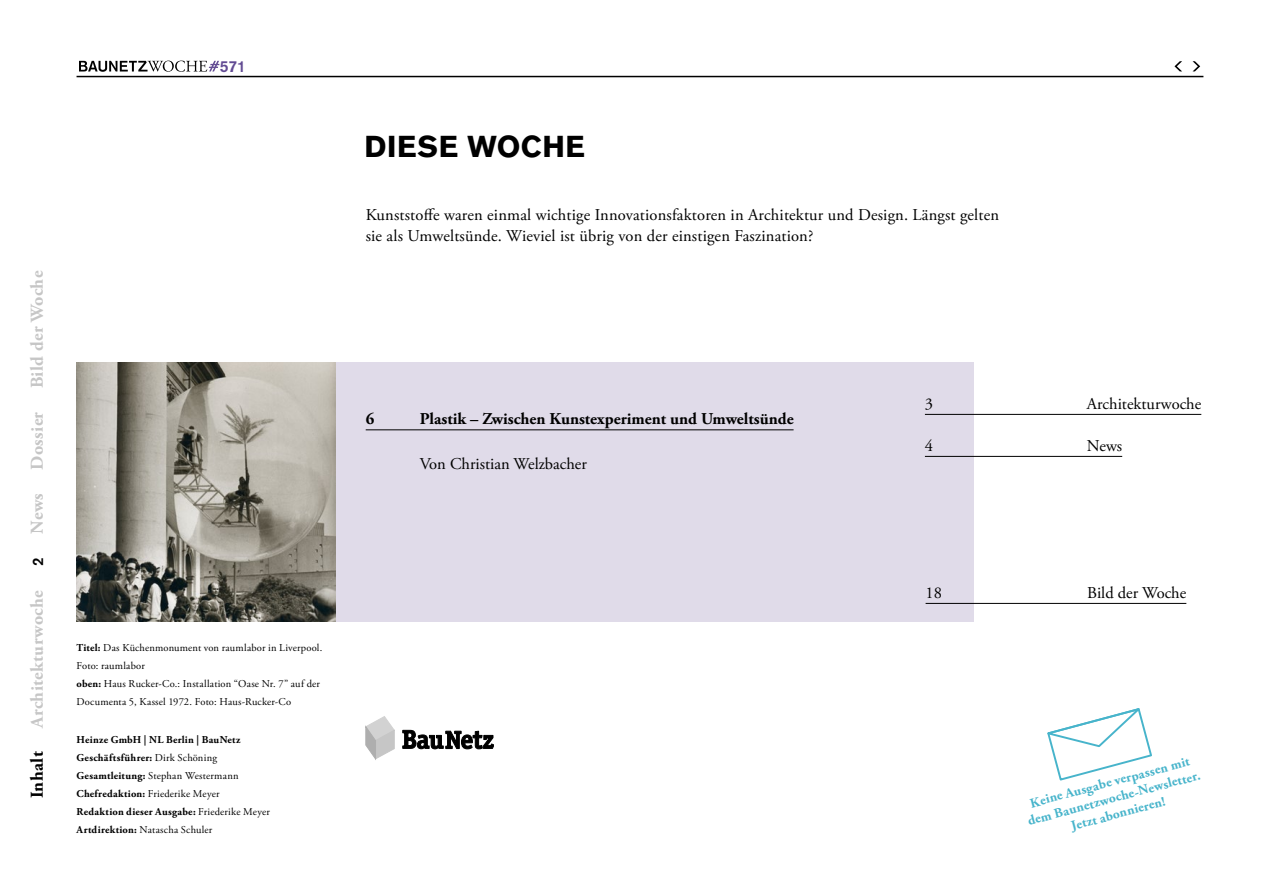
<style>
.page{position:relative;width:1263px;height:893px;background:#fff}
.page>*{position:absolute;margin:0;border:0;box-sizing:border-box;transform-origin:0 0}
.t1{font:700 30px "Akzidenz Grotesk BQ";letter-spacing:.02em;color:#000}
.t2{font:700 18px "Adobe Garamond Pro";letter-spacing:.02em;color:#c6c6c6}
.t3{font:700 18px "Adobe Garamond Pro";letter-spacing:.02em;color:#000}
.t4{font:16.5px/21px "Adobe Garamond Pro";letter-spacing:.01em;color:#000}
.t5{font:700 16.5px "Adobe Garamond Pro";color:#000}
.t6{font:500 15.75px "Akzidenz Grotesk BQ";color:#624b93}
.t7{font:500 15px "Akzidenz Grotesk BQ";color:#000}
.t8{font:700 13.5px/16.2px "Adobe Garamond Pro";color:#47b4cb;text-align:center}
.t9{font:700 10.5px/18px "Adobe Garamond Pro";letter-spacing:.03em;color:#000}
.t10{font:10.5px/18px "Adobe Garamond Pro";letter-spacing:.02em;color:#000}
.s1{font-weight:700}
.s2{font-weight:400}
</style>
<div class="page">
<hr style="left:77px;top:76px;width:1126px;height:1px;background:#000">
<svg style="left:1192px;top:61px;width:8px;height:10px"></svg>
<svg style="left:1174px;top:61px;width:8px;height:10px"></svg>
<div style="left:332px;top:362px;width:642px;height:260px;background:#e0dbe9"></div>
<hr style="left:366px;top:429px;width:427px;height:1px;background:#000">
<svg style="left:1047px;top:708px;width:105px;height:73px"></svg>
<hr style="left:925px;top:603px;width:261px;height:1px;background:#000">
<hr style="left:925px;top:414px;width:276px;height:1px;background:#000">
<hr style="left:925px;top:456px;width:197px;height:1px;background:#000">
<img style="left:77px;top:362px;width:259px;height:260px">
<svg style="left:366px;top:716px;width:28px;height:43px"></svg>
<svg style="left:402px;top:730px;width:91px;height:20px"></svg>
<svg style="left:79px;top:61px;width:140px;height:11px"></svg>
<p class="t6" style="left:220px;top:56px;width:28px">571</p>
<p class="t2" style="left:27px;top:388px;width:119px;rotate:-90deg">Bild der Woche</p>
<p class="t2" style="left:27px;top:470px;width:59px;rotate:-90deg">Dossier</p>
<p class="t2" style="left:27px;top:534px;width:42px;rotate:-90deg">News</p>
<p class="t7" style="left:29px;top:566px;width:10px;rotate:-90deg">2</p>
<p class="t2" style="left:27px;top:728px;width:139px;rotate:-90deg">Architekturwoche</p>
<p class="t3" style="left:27px;top:798px;width:49px;rotate:-90deg">Inhalt</p>
<p class="t10" style="left:77px;top:639px;width:247px"><span class="s1">Titel:</span> Das Küchenmonument von raumlabor in Liverpool.<br>Foto: raumlabor<br><span class="s1">oben:</span> Haus Rucker-Co.: Installation “Oase Nr. 7” auf der Documenta 5, Kassel 1972. Foto: Haus-Rucker-Co</p>
<p class="t9" style="left:77px;top:731px;width:195px">Heinze GmbH | NL Berlin | BauNetz Geschäftsführer: <span class="s2">Dirk Schöning </span>Gesamtleitung: <span class="s2">Stephan Westermann </span>Chefredaktion: <span class="s2">Friederike Meyer<br></span>Redaktion dieser Ausgabe: <span class="s2">Friederike Meyer </span>Artdirektion: <span class="s2">Natascha Schuler</span></p>
<h1 class="t1" style="left:365px;top:129px;width:222px">DIESE WOCHE</h1>
<p class="t4" style="left:366px;top:205px;width:635px">Kunststoffe waren einmal wichtige Innovationsfaktoren in Architektur und Design. Längst gelten sie als Umweltsünde. Wieviel ist übrig von der einstigen Faszination?</p>
<p class="t5" style="left:366px;top:410px;width:10px">6</p>
<p class="t5" style="left:420px;top:410px;width:375px">Plastik – Zwischen Kunstexperiment und Umweltsünde</p>
<p class="t4" style="left:420px;top:454px;width:169px">Von Christian Welzbacher</p>
<p class="t4" style="left:925px;top:394px;width:10px">3</p>
<p class="t4" style="left:1087px;top:394px;width:116px">Architekturwoche</p>
<p class="t4" style="left:925px;top:436px;width:10px">4</p>
<p class="t4" style="left:1087px;top:436px;width:37px">News</p>
<p class="t4" style="left:925px;top:583px;width:18px">18</p>
<p class="t4" style="left:1087px;top:583px;width:101px">Bild der Woche</p>
<p class="t8" style="left:1022px;top:798px;width:180px;rotate:-15deg">Keine Ausgabe verpassen mit dem Baunetzwoche-Newsletter.<br>Jetzt abonnieren!</p>
</div>
